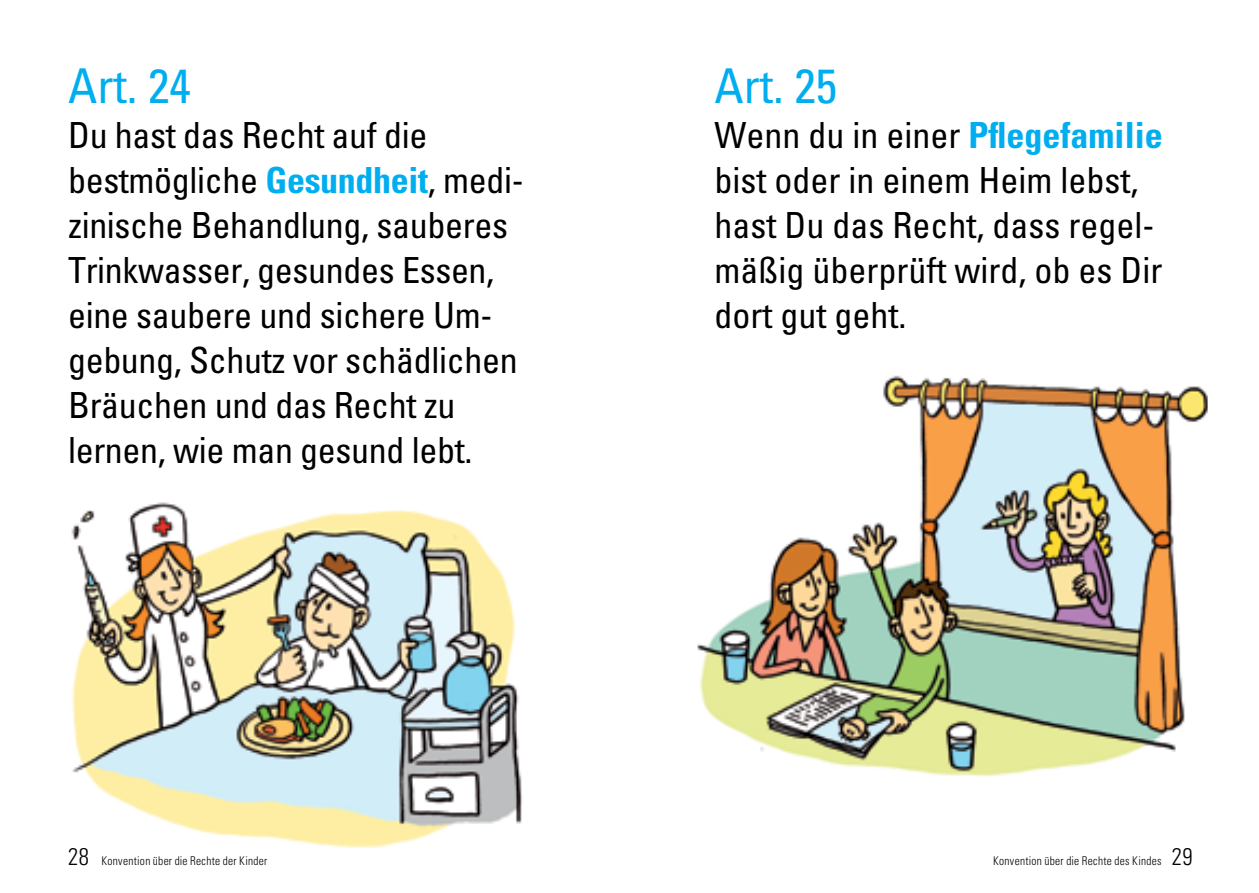
<style>
.page{position:relative;width:1259px;height:893px;background:#fff}
.page>*{position:absolute;margin:0;border:0;box-sizing:border-box;transform-origin:0 0}
.t1{font:condensed 48px "Univers LT Std";color:#00aeef}
.t2{font:condensed 36px/45px "Univers LT Std";letter-spacing:-.01em;color:#000}
.t3{font:300 condensed 24px "Univers LT Std";color:#000;scale:.95 1}
.t4{font:300 condensed 12px "Univers LT Std";letter-spacing:.025em;color:#000;scale:.95 1}
.s1{font-weight:700;color:#00aeef}
.s2{font-size:24px}
</style>
<div class="page">
<img style="left:697px;top:375px;width:511px;height:402px">
<img style="left:71px;top:502px;width:451px;height:346px">
<h1 class="t1" style="left:68px;top:55px;width:124px">Art. 24</h1>
<p class="t2" style="left:68px;top:112px;width:457px">Du hast das Recht auf die bestmögliche <span class="s1">Gesundheit</span>, medi&shy;zinische Behandlung, sauberes<br>Trinkwasser, gesundes Essen, eine saubere und sichere Um&shy;gebung, Schutz vor schädlichen<br>Bräuchen und das Recht zu lernen, wie man gesund lebt.</p>
<p class="t3" style="left:68px;top:842px;width:24px">28</p>
<p class="t4" style="left:102px;top:854px;width:176px">Konvention über die Rechte der Kinder</p>
<h1 class="t1" style="left:714px;top:55px;width:124px">Art. 25</h1>
<p class="t2" style="left:714px;top:112px;width:449px">Wenn du in einer <span class="s1">Pflegefamilie </span>bist oder in einem Heim lebst, hast Du das Recht, dass regel&shy;mäßig überprüft wird, ob es Dir dort gut geht.</p>
<p class="t4" style="left:993px;top:854px;width:211px">Konvention über die Rechte des Kindes <span class="s2">29</span></p>
</div>
